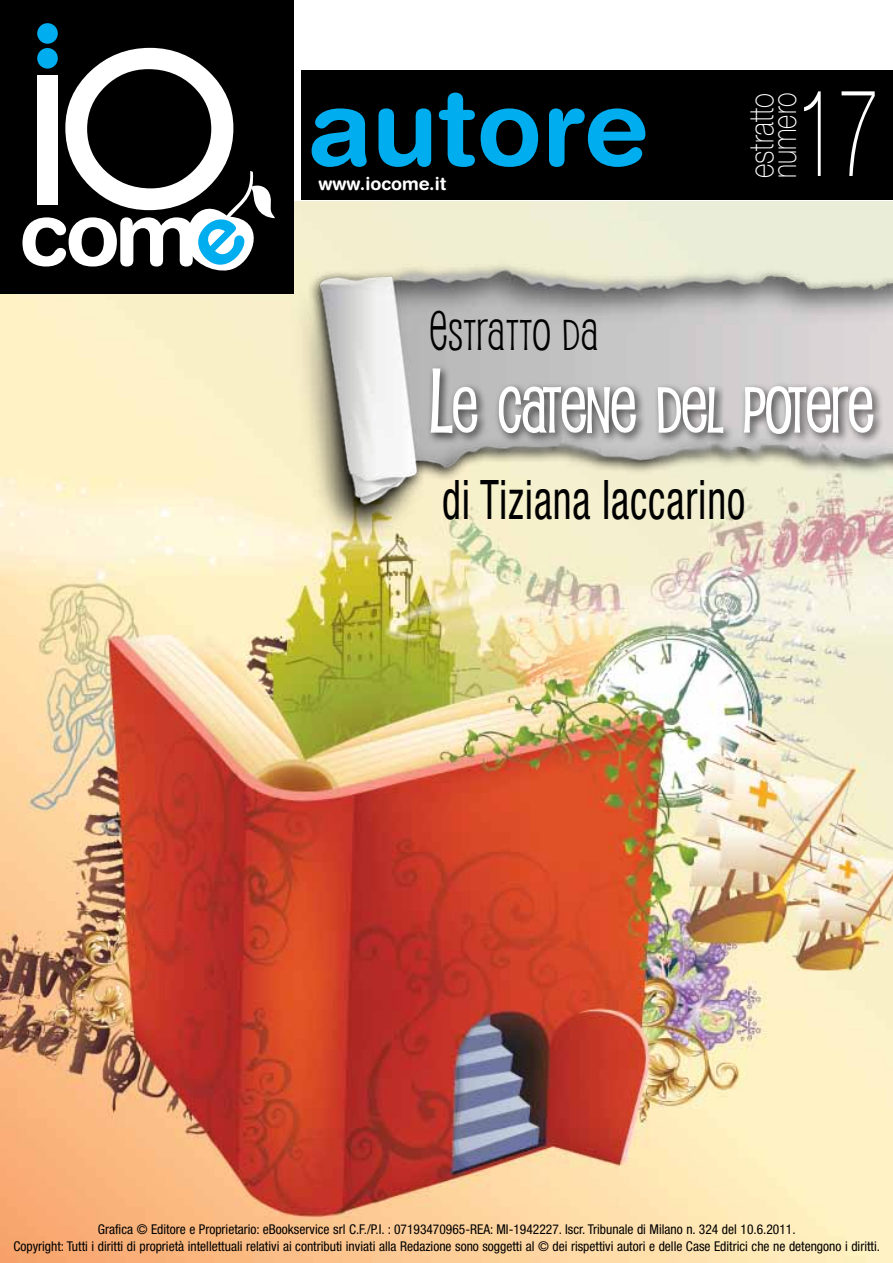
<style>
.page{position:relative;width:893px;height:1263px;background:#fff}
.page>*{position:absolute;margin:0;border:0;box-sizing:border-box;transform-origin:0 0}
.t1{font:100 122.55px "Helvetica Neue LT Std";color:#fff;scale:.61 1}
.t2{font:700 106.5px "Helvetica Rounded LT Std";color:#00aeef}
.t3{font:60.9px "Pupcat";color:#fff;scale:.96 1}
.t4{font:condensed 54.6px "Helvetica Neue LT Std";letter-spacing:.02em;color:#000;scale:.75 1}
.t5{font:42px "Pupcat";letter-spacing:.02em;color:#000}
.t6{font:100 34.05px "Helvetica Neue LT Std";color:#fff;scale:.81 1}
.t7{font:100 34.05px "Helvetica Neue LT Std";color:#fff;scale:.79 1}
.t8{font:700 18px "Helvetica Rounded LT Std";color:#fff}
.t9{font:condensed 13.5px/16.2px "Helvetica Neue LT Std";color:#000;text-align:center}
.s1{font-size:54.6px}
.s2{font-size:87px}
</style>
<div class="page">
<img style="left:0;top:202px;width:893px;height:1061px">
<div style="left:302px;top:71px;width:591px;height:129px;background:#000"></div>
<div style="left:0;top:0;width:294px;height:294px;background:#000"></div>
<div style="left:37px;top:23px;width:21px;height:21px;background:#00aeef;border-radius:50%"></div>
<svg style="left:22px;top:48px;width:253px;height:219px"></svg>
<img style="left:147px;top:238px;width:746px;height:313px">
<div style="left:426px;top:364px;width:458px;height:81px;background:#000;opacity:.75"></div>
<svg style="left:429px;top:368px;width:49px;height:66px;background:#aaa"></svg>
<svg style="left:498px;top:385px;width:139px;height:49px;background:#ababab"></svg>
<svg style="left:657px;top:386px;width:67px;height:48px;background:#b1b0b0"></svg>
<svg style="left:743px;top:385px;width:131px;height:50px;background:#b6b3b4"></svg>
<h2 class="t2" style="left:307px;top:63px;width:343px">autore</h2>
<h3 class="t8" style="left:318px;top:173px;width:129px">www.iocome.it</h3>
<h3 class="t5" style="left:429px;top:309px;width:171px"><span class="s1">E</span>STRATTO DA</h3>
<h3 class="t6" style="left:742px;top:178px;width:107px;rotate:-90deg">estratto</h3>
<h3 class="t7" style="left:764px;top:178px;width:110px;rotate:-90deg">numero</h3>
<h1 class="t1" style="left:796px;top:62px;width:137px">17</h1>
<h3 class="t3" style="left:429px;top:373px;width:464px"><span class="s2">L</span>E CATENE DEL POTERE</h3>
<h3 class="t4" style="left:442px;top:468px;width:405px">di Tiziana Iaccarino</h3>
<p class="t9" style="left:13px;top:1221px;width:868px">Grafica © Editore e Proprietario: eBookservice srl C.F./P.I. : 07193470965-REA: MI-1942227. Iscr. Tribunale di Milano n. 324 del 10.6.2011.<br>Copyright: Tutti i diritti di proprietà intellettuali relativi ai contributi inviati alla Redazione sono soggetti al © dei rispettivi autori e delle Case Editrici che ne detengono i diritti.</p>
</div>
